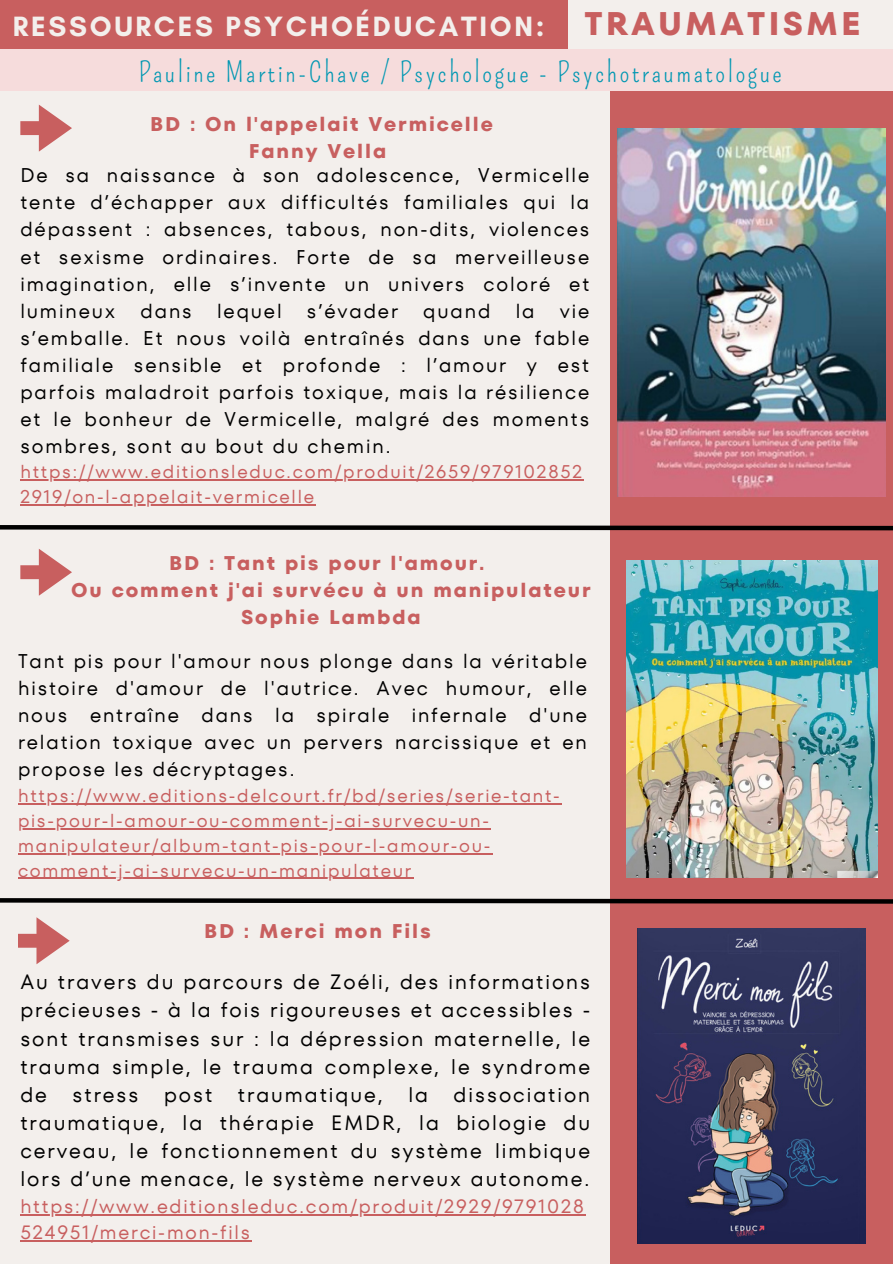
<style>
.page{position:relative;width:893px;height:1264px;background:#fff}
.page>*{position:absolute;margin:0;border:0;box-sizing:border-box;transform-origin:0 0}
.t1{font:700 32.55px "TT Fors";letter-spacing:.095em;color:#c85f5f}
.t2{font:700 28.5px "Glacial Indifference";letter-spacing:.095em;color:#f3efec}
.t3{font:27.6px "Pompiere";letter-spacing:.095em;color:#0097b2}
.t4{font:20.7px/28.2px "TT Fors";letter-spacing:.095em;color:#000;text-align:justify}
.t5{font:19.8px/27px "TT Fors";letter-spacing:.095em;color:#000;text-align:justify}
.t6{font:700 19.8px/27px "TT Fors";letter-spacing:.095em;color:#c85f5f;text-align:center}
.t7{font:19.2px/25.8px "TT Fors";letter-spacing:.095em;color:#c85f5f}
.t8{font:18.3px/24.8px "TT Fors";letter-spacing:.095em;color:#c85f5f}
</style>
<div class="page">
<div style="left:604px;top:46px;width:288px;height:1217px;background:#c85f5f"></div>
<div style="left:0;top:51px;width:609px;height:1212px;background:#f3efec"></div>
<div style="left:553px;top:0;width:339px;height:91px;background:#f3efec"></div>
<div style="left:0;top:0;width:568px;height:89px;background:#c85f5f"></div>
<div style="left:0;top:50px;width:892px;height:41px;background:#f6dcdc"></div>
<svg style="left:20px;top:105px;width:52px;height:47px"></svg>
<svg style="left:0;top:523px;width:892px;height:9px"></svg>
<svg style="left:20px;top:549px;width:52px;height:46px"></svg>
<svg style="left:0;top:895px;width:892px;height:11px"></svg>
<svg style="left:18px;top:917px;width:52px;height:47px"></svg>
<img style="left:626px;top:560px;width:251px;height:317px">
<img style="left:618px;top:128px;width:267px;height:368px">
<hr style="left:20px;top:479px;width:563px;height:1px;background:#c85f5f">
<hr style="left:20px;top:504px;width:296px;height:1px;background:#c85f5f">
<hr style="left:18px;top:803px;width:543px;height:1px;background:#c85f5f">
<hr style="left:18px;top:828px;width:473px;height:1px;background:#c85f5f">
<hr style="left:18px;top:853px;width:474px;height:1px;background:#c85f5f">
<hr style="left:18px;top:877px;width:395px;height:1px;background:#c85f5f">
<img style="left:638px;top:928px;width:227px;height:315px">
<hr style="left:20px;top:1214px;width:565px;height:1px;background:#c85f5f">
<hr style="left:20px;top:1240px;width:232px;height:1px;background:#c85f5f">
<h2 class="t2" style="left:13px;top:9px;width:533px">RESSOURCES PSYCHOÉDUCATION:</h2>
<h3 class="t3" style="left:139px;top:56px;width:644px">Pauline Martin-Chave / Psychologue - Psychotraumatologue</h3>
<p class="t6" style="left:150px;top:111px;width:344px">BD : On l'appelait Vermicelle<br>Fanny Vella</p>
<h1 class="t1" style="left:584px;top:1px;width:277px">TRAUMATISME</h1>
<p class="t5" style="left:20px;top:162px;width:570px">De sa naissance à son adolescence, Vermicelle tente d’échapper aux difficultés familiales qui la dépassent : absences, tabous, non-dits, violences et sexisme ordinaires. Forte de sa merveilleuse imagination, elle s’invente un univers coloré et lumineux</p>
<p class="t5" style="left:140px;top:297px;width:53px">dans</p>
<p class="t5" style="left:217px;top:297px;width:66px">lequel</p>
<p class="t5" style="left:307px;top:297px;width:93px">s’évader</p>
<p class="t5" style="left:423px;top:297px;width:69px">quand</p>
<p class="t5" style="left:515px;top:297px;width:20px">la</p>
<p class="t5" style="left:20px;top:297px;width:570px;text-indent:539px">vie s’emballe. Et nous voilà entraînés dans une fable familiale sensible et profonde : l’amour y est parfois maladroit parfois toxique, mais la résilience et le bonheur de Vermicelle, malgré des moments sombres, sont au bout du chemin.</p>
<p class="t8" style="left:20px;top:459px;width:563px">https://www.editionsleduc.com/produit/2659/979102852<br>2919/on-l-appelait-vermicelle</p>
<p class="t6" style="left:71px;top:549px;width:520px">BD : Tant pis pour l'amour.<br>Ou comment j'ai survécu à un manipulateur<br>Sophie Lambda</p>
<p class="t5" style="left:18px;top:648px;width:570px">Tant pis pour l'amour nous plonge dans la véritable histoire d'amour de l'autrice. Avec humour, elle nous entraîne dans la spirale infernale d'une relation toxique avec un pervers narcissique et en propose les décryptages.</p>
<p class="t8" style="left:18px;top:783px;width:543px">https://www.editions-delcourt.fr/bd/series/serie-tant&shy;pis-pour-l-amour-ou-comment-j-ai-survecu-un&shy;manipulateur/album-tant-pis-pour-l-amour-ou&shy;comment-j-ai-survecu-un-manipulateur</p>
<p class="t6" style="left:204px;top:917px;width:228px">BD : Merci mon Fils</p>
<p class="t4" style="left:20px;top:967px;width:571px">Au travers du parcours de Zoéli, des informations précieuses - à la fois rigoureuses et accessibles - sont transmises sur : la dépression maternelle, le trauma simple, le trauma complexe, le syndrome de stress post traumatique, la dissociation traumatique, la thérapie EMDR, la biologie du cerveau, le fonctionnement du système limbique lors d’une menace, le système nerveux autonome.</p>
<p class="t7" style="left:20px;top:1193px;width:565px">https://www.editionsleduc.com/produit/2929/9791028<br>524951/merci-mon-fils</p>
</div>
